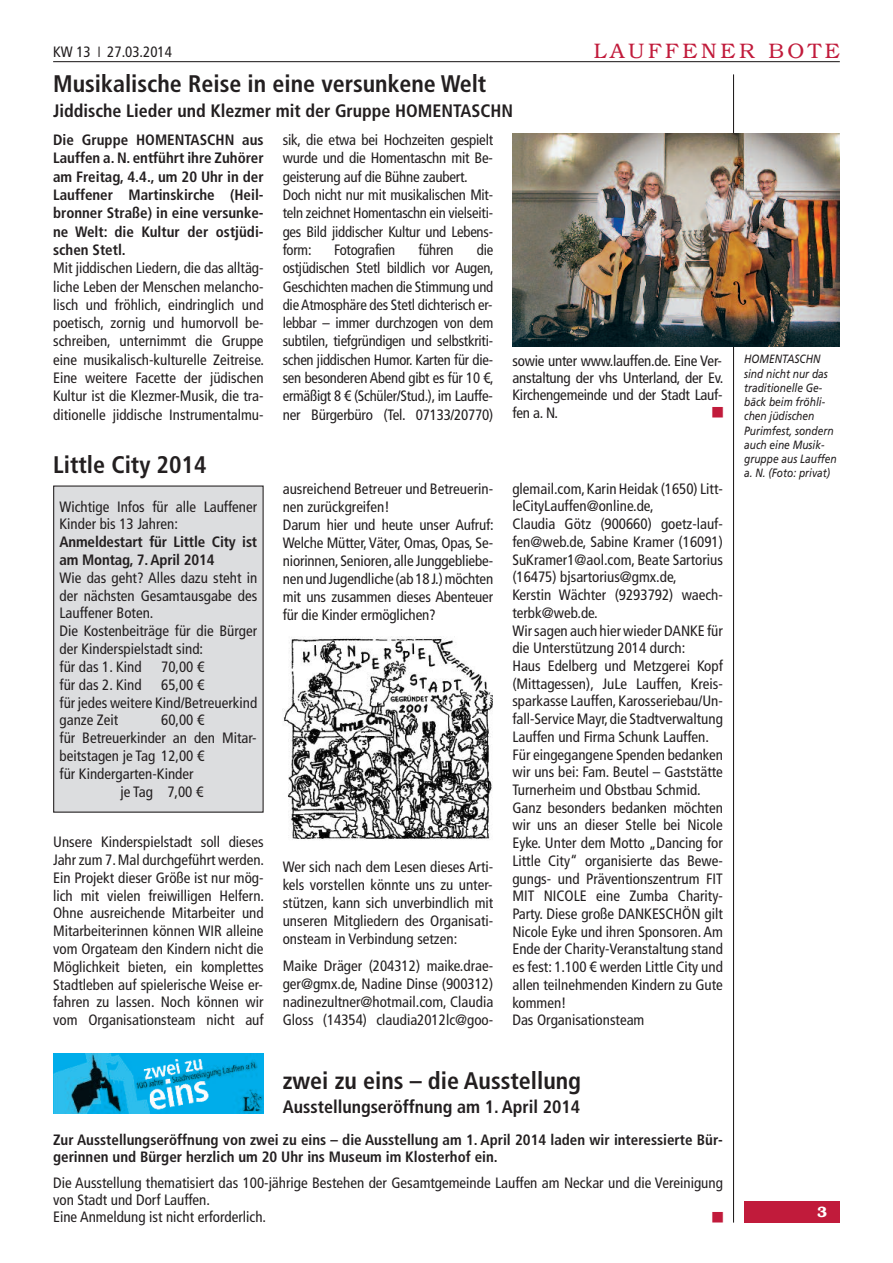
<style>
.page{position:relative;width:893px;height:1263px;background:#fff}
.page>*{position:absolute;margin:0;border:0;box-sizing:border-box;transform-origin:0 0}
.t1{font:700 condensed 24px "Frutiger LT";color:#231f20}
.t2{font:300 21px "Bookman LT";letter-spacing:.175em;color:#c11b3b}
.t3{font:700 condensed 18px "Frutiger LT";color:#231f20}
.t4{font:condensed 15px/17.7px "Frutiger LT";color:#231f20}
.t5{font:700 condensed 15px/18.3px "Frutiger LT";color:#231f20}
.t6{font:600 15px "Bookman LT";color:#fff}
.t7{font:italic 12px/14.2px "Frutiger LT";color:#231f20;scale:.85 1}
</style>
<div class="page">
<div style="left:54px;top:486px;width:209px;height:326px;background:#dcdddf"></div>
<div style="left:53px;top:485px;width:211px;height:328px;border:1px solid #231f20"></div>
<hr style="left:733px;top:74px;width:1px;height:1148px;background:#231f20">
<hr style="left:53px;top:61px;width:787px;height:1px;background:#231f20">
<div style="left:744px;top:1201px;width:96px;height:21px;background:#c11b3b"></div>
<img style="left:512px;top:133px;width:328px;height:214px">
<img style="left:53px;top:1053px;width:211px;height:61px">
<img style="left:283px;top:636px;width:210px;height:204px">
<p class="t4" style="left:53px;top:44px;width:120px">KW 13 ❘ 27.03.2014</p>
<h2 class="t2" style="left:594px;top:38px;width:247px">LAUFFENER BOTE</h2>
<h1 class="t1" style="left:53px;top:74px;width:435px">Musikalische Reise in eine versunkene Welt</h1>
<p class="t3" style="left:53px;top:103px;width:461px">Jiddische Lieder und Klezmer mit der Gruppe HOMENTASCHN</p>
<p class="t5" style="left:53px;top:132px;width:212px;text-align:justify">Die Gruppe HOMENTASCHN aus Lauffen a. N. entführt ihre Zuhörer am Freitag, 4.4., um 20 Uhr in der Lauffener Martinskirche (Heil&shy;bronner Straße) in eine versunke&shy;ne Welt: die Kultur der ostjüdi&shy;schen Stetl.</p>
<p class="t4" style="left:53px;top:260px;width:213px;line-height:18.3px;text-align:justify">Mit jiddischen Liedern, die das alltäg&shy;liche Leben der Menschen melancho&shy;lisch und fröhlich, eindringlich und poetisch, zornig und humorvoll be&shy;schreiben, unternimmt die Gruppe eine musikalisch-kulturelle Zeitreise.<br>Eine weitere Facette der jüdischen Kultur ist die Klezmer-Musik, die tra&shy;ditionelle jiddische Instrumentalmu-</p>
<p class="t4" style="left:283px;top:132px;width:212px;line-height:18.3px">sik, die etwa bei Hochzeiten gespielt wurde und die Homentaschn mit Be&shy;geisterung auf die Bühne zaubert.<br>Doch nicht nur mit musikalischen Mit&shy;teln zeichnet Homentaschn ein vielseiti&shy;ges Bild jiddischer Kultur und Lebens&shy;form:</p>
<p class="t4" style="left:334px;top:242px;width:63px">Fotografien</p>
<p class="t4" style="left:419px;top:242px;width:37px">führen</p>
<p class="t4" style="left:283px;top:242px;width:213px;line-height:18.3px;text-align:justify;text-indent:194px">die ostjüdischen Stetl bildlich vor Augen, Geschichten machen die Stimmung und dieAtmosphäre des Stetl dichterisch er&shy;lebbar – immer durchzogen von dem subtilen, tiefgründigen und selbstkriti&shy;schen jiddischen Humor. Karten für die&shy;sen besonderen Abend gibt es für 10 €, ermäßigt 8 € (Schüler/Stud.), im Lauffe&shy;ner Bürgerbüro (Tel. 07133/20770)</p>
<p class="t4" style="left:512px;top:353px;width:213px;line-height:17.2px;text-align:justify">sowie unter www.lauffen.de. Eine Ver&shy;anstaltung der vhs Unterland, der Ev.<br>Kirchengemeinde und der Stadt Lauf&shy;fen a. N.</p>
<p class="t7" style="left:744px;top:353px;width:111px">HOMENTASCHN sind nicht nur das traditionelle Ge&shy;bäck beim fröhli&shy;chen jüdischen<br>Purimfest, sondern auch eine Musik&shy;gruppe aus Lauffen</p>
<h1 class="t1" style="left:53px;top:455px;width:155px">Little City 2014</h1>
<p class="t7" style="left:744px;top:467px;width:103px">a. N. (Foto: privat)</p>
<p class="t4" style="left:60px;top:499px;width:199px">Wichtige Infos für alle Lauffener<br>Kinder bis 13 Jahren:</p>
<p class="t5" style="left:60px;top:534px;width:199px;line-height:17.9px">Anmeldestart für Little City ist am Montag, 7. April 2014</p>
<p class="t4" style="left:60px;top:570px;width:199px">Wie das geht? Alles dazu steht in der nächsten Gesamtausgabe des<br>Lauffener Boten.<br>Die Kostenbeiträge für die Bürger der Kinderspielstadt sind:<br>für das 1. Kind</p>
<p class="t4" style="left:161px;top:659px;width:45px">70,00 €</p>
<p class="t4" style="left:60px;top:677px;width:84px">für das 2. Kind</p>
<p class="t4" style="left:60px;top:677px;width:199px;text-indent:102px">65,00 €<br>für jedes weitere Kind/Betreuerkind ganze Zeit</p>
<p class="t4" style="left:161px;top:712px;width:45px">60,00 €</p>
<p class="t4" style="left:60px;top:730px;width:199px">für Betreuerkinder an den Mitar-</p>
<p class="t4" style="left:60px;top:748px;width:146px">beitstagen je Tag 12,00 €</p>
<p class="t4" style="left:60px;top:766px;width:136px">für Kindergarten-Kinder</p>
<p class="t4" style="left:120px;top:784px;width:84px">je Tag 7,00 €</p>
<p class="t4" style="left:53px;top:834px;width:213px;text-align:justify">Unsere Kinderspielstadt soll dieses Jahr zum 7.Mal durchgeführt werden.<br>Ein Projekt dieser Größe ist nur mög&shy;lich mit vielen freiwilligen Helfern.<br>Ohne ausreichende Mitarbeiter und Mitarbeiterinnen können WIR alleine vom Orgateam den Kindern nicht die Möglichkeit bieten, ein komplettes Stadtleben auf spielerische Weise er&shy;fahren zu lassen. Noch können wir vom Organisationsteam nicht auf</p>
<p class="t4" style="left:283px;top:481px;width:213px">ausreichend Betreuer und Betreuerin&shy;nen zurückgreifen!<br>Darum hier und heute unser Aufruf:<br>Welche Mütter,Väter, Omas, Opas, Se&shy;niorinnen,Senioren,alle Junggebliebe&shy;nen und Jugendliche (ab 18 J.)möchten mit uns zusammen dieses Abenteuer für die Kinder ermöglichen?</p>
<p class="t4" style="left:283px;top:859px;width:212px;text-align:justify">Wer sich nach dem Lesen dieses Arti&shy;kels vorstellen könnte uns zu unter&shy;stützen, kann sich unverbindlich mit unseren Mitgliedern des Organisati&shy;onsteam in Verbindung setzen:</p>
<p class="t4" style="left:283px;top:958px;width:212px;text-align:justify">Maike Dräger (204312) maike.drae&shy;ger@gmx.de, Nadine Dinse (900312) nadinezultner@hotmail.com, Claudia Gloss (14354) claudia2012lc@goo-</p>
<p class="t4" style="left:512px;top:481px;width:212px">glemail.com,Karin Heidak (1650) Litt&shy;leCityLauffen@online.de,<br>Claudia Götz (900660) goetz-lauf&shy;fen@web.de, Sabine Kramer (16091)<br>SuKramer1@aol.com, Beate Sartorius (16475) bjsartorius@gmx.de,<br>Kerstin Wächter (9293792) waech&shy;terbk@web.de.<br>Wirsagen auch hierwieder DANKE für die Unterstützung 2014 durch:<br>Haus Edelberg und Metzgerei Kopf (Mittagessen), JuLe Lauffen, Kreis&shy;sparkasse Lauffen, Karosseriebau/Un&shy;fall-ServiceMayr,die Stadtverwaltung Lauffen und Firma Schunk Lauffen.<br>Für eingegangene Spenden bedanken wir uns bei: Fam. Beutel – Gaststätte Turnerheim und Obstbau Schmid.<br>Ganz besonders bedanken möchten wir uns an dieser Stelle bei Nicole Eyke. Unter dem Motto „Dancing for Little City“ organisierte das Bewe&shy;gungs- und Präventionszentrum FIT MIT NICOLE eine Zumba Charity-Party. Diese große DANKESCHÖN gilt Nicole Eyke und ihren Sponsoren.Am Ende der Charity-Veranstaltung stand es fest: 1.100 € werden Little City und allen teilnehmenden Kindern zu Gute kommen!<br>Das Organisationsteam</p>
<h1 class="t1" style="left:283px;top:1071px;width:300px">zwei zu eins – die Ausstellung</h1>
<p class="t3" style="left:283px;top:1100px;width:299px">Ausstellungseröffnung am 1. April 2014</p>
<p class="t5" style="left:53px;top:1132px;width:671px;line-height:17.2px">Zur Ausstellungseröffnung von zwei zu eins – die Ausstellung am 1. April 2014 laden wir interessierte Bür&shy;gerinnen und Bürger herzlich um 20 Uhr ins Museum im Klosterhof ein.</p>
<p class="t4" style="left:53px;top:1175px;width:671px;line-height:17.2px">Die Ausstellung thematisiert das 100-jährige Bestehen der Gesamtgemeinde Lauffen am Neckar und die Vereinigung von Stadt und Dorf Lauffen.<br>Eine Anmeldung ist nicht erforderlich.</p>
<p class="t6" style="left:817px;top:1203px;width:11px">3</p>
</div>
